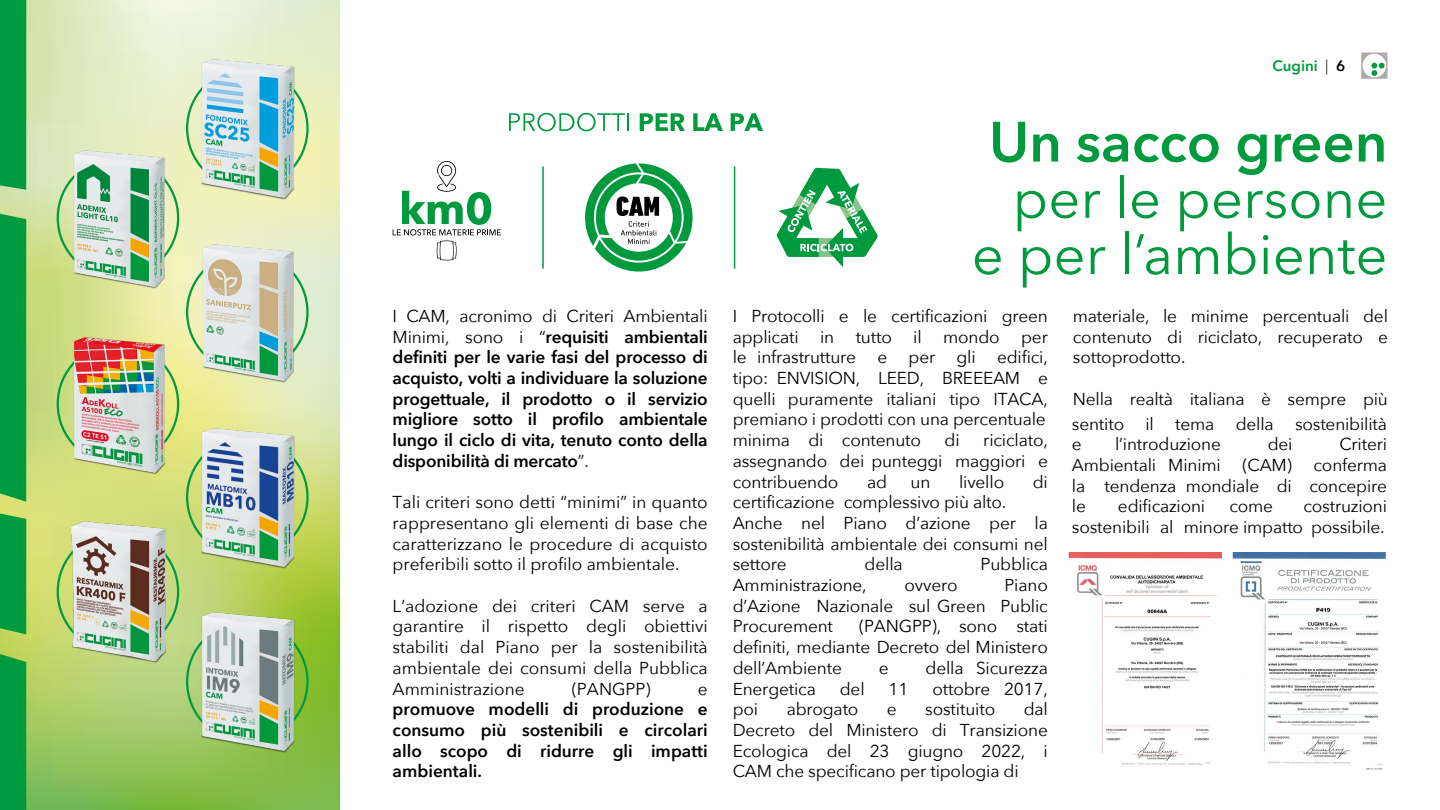
<style>
.page{position:relative;width:1440px;height:810px;background:#fff}
.page>*{position:absolute;margin:0;border:0;box-sizing:border-box;transform-origin:0 0}
.t1{font:56.25px/56.2px "Avenir Next";color:#009a3e;text-align:right}
.t2{font:600 56.25px "Avenir Next";color:#009a3e}
.t3{font:17.25px/20.7px "Avenir Next";letter-spacing:-.01em;color:#000;text-align:justify}
.t4{font:600 17.25px/20.7px "Avenir Next";letter-spacing:-.005em;color:#000;text-align:justify}
.t5{font:600 15px "Avenir Next World";color:#009a3e}
.s1{font-weight:400}
.s2{font-weight:300;color:#000}
.s3{color:#000}
</style>
<div class="page">
<svg style="left:0;top:0;width:340px;height:810px;background:#c4db8e"></svg>
<img style="left:172px;top:53px;width:152px;height:151px">
<img style="left:172px;top:606px;width:152px;height:152px">
<img style="left:172px;top:237px;width:152px;height:152px">
<img style="left:172px;top:421px;width:152px;height:152px">
<img style="left:43px;top:329px;width:151px;height:152px">
<img style="left:43px;top:515px;width:151px;height:152px">
<img style="left:43px;top:143px;width:151px;height:152px">
<div style="left:0;top:654px;width:26px;height:156px;background:#009b3e"></div>
<div style="left:0;top:0;width:26px;height:190px;background:#009b3e"></div>
<div style="left:0;top:513px;width:26px;height:121px;background:#009b3e"></div>
<div style="left:0;top:214px;width:26px;height:288px;background:#009b3e"></div>
<svg style="left:509px;top:113px;width:120px;height:18px"></svg>
<svg style="left:640px;top:113px;width:45px;height:18px"></svg>
<svg style="left:693px;top:113px;width:30px;height:18px"></svg>
<svg style="left:731px;top:113px;width:32px;height:18px"></svg>
<svg style="left:393px;top:161px;width:108px;height:100px"></svg>
<svg style="left:585px;top:163px;width:108px;height:109px"></svg>
<svg style="left:776px;top:167px;width:102px;height:100px"></svg>
<hr style="left:542px;top:166px;width:2px;height:103px;background:#009b3e">
<hr style="left:734px;top:166px;width:1px;height:103px;background:#009b3e">
<svg style="left:1361px;top:52px;width:27px;height:27px"></svg>
<img style="left:1232px;top:553px;width:154px;height:217px">
<img style="left:1068px;top:553px;width:153px;height:212px">
<p class="t4" style="left:393px;top:305px;width:317px"><span class="s1">I CAM, acronimo di Criteri Ambientali Minimi, sono i “</span>requisiti ambientali definiti per le varie fasi del processo di acquisto, volti a individuare la soluzione progettuale, il prodotto o il servizio migliore sotto il profilo ambientale lungo il ciclo di vita, tenuto conto della disponibilità di mercato<span class="s1">”.</span></p>
<p class="t3" style="left:393px;top:491px;width:317px">Tali criteri sono detti “minimi” in quanto rappresentano gli elementi di base che caratterizzano le procedure di acquisto preferibili sotto il profilo ambientale.</p>
<p class="t3" style="left:393px;top:595px;width:317px">L’adozione dei criteri CAM serve a garantire il rispetto degli obiettivi stabiliti dal Piano per la sostenibilità ambientale dei consumi della Pubblica Amministrazione</p>
<p class="t3" style="left:572px;top:677px;width:81px">(PANGPP)</p>
<p class="t3" style="left:698px;top:677px;width:11px">e</p>
<p class="t4" style="left:393px;top:698px;width:317px">promuove modelli di produzione e consumo più sostenibili e circolari allo scopo di ridurre gli impatti ambientali.</p>
<p class="t5" style="left:1272px;top:57px;width:74px">Cugini <span class="s2">|</span> <span class="s3">6</span></p>
<h1 class="t2" style="left:989px;top:94px;width:400px">Un sacco green</h1>
<h1 class="t1" style="left:972px;top:168px;width:417px">per le persone e per l’ambiente</h1>
<p class="t3" style="left:733px;top:305px;width:317px;text-align:left">I Protocolli e le certificazioni green applicati in tutto il mondo per le infrastrutture e per gli edifici, tipo: ENVISION, LEED, BREEEAM e quelli puramente italiani tipo ITACA, premiano i prodotti con una percentuale minima di contenuto</p>
<p class="t3" style="left:733px;top:429px;width:317px;text-indent:251px">riciclato, assegnando dei punteggi maggiori e contribuendo</p>
<p class="t3" style="left:945px;top:429px;width:17px">di</p>
<p class="t3" style="left:867px;top:470px;width:22px">ad</p>
<p class="t3" style="left:911px;top:470px;width:21px">un</p>
<p class="t3" style="left:959px;top:470px;width:47px">livello</p>
<p class="t3" style="left:1033px;top:470px;width:17px">di</p>
<p class="t3" style="left:733px;top:491px;width:317px;text-align:left">certificazione complessivo più alto.<br>Anche nel Piano d’azione per la sostenibilità ambientale dei consumi nel settore</p>
<p class="t3" style="left:865px;top:553px;width:40px">della</p>
<p class="t3" style="left:981px;top:553px;width:69px">Pubblica</p>
<p class="t3" style="left:733px;top:574px;width:135px">Amministrazione,</p>
<p class="t3" style="left:905px;top:574px;width:55px">ovvero</p>
<p class="t3" style="left:733px;top:574px;width:317px;text-indent:272px">Piano d’Azione Nazionale sul Green Public Procurement</p>
<p class="t3" style="left:733px;top:615px;width:317px;text-indent:126px">(PANGPP), sono stati definiti, mediante Decreto del Ministero dell’Ambiente</p>
<p class="t3" style="left:879px;top:657px;width:11px">e</p>
<p class="t3" style="left:926px;top:657px;width:124px">della Sicurezza</p>
<p class="t3" style="left:733px;top:677px;width:85px">Energetica</p>
<p class="t3" style="left:840px;top:677px;width:26px">del</p>
<p class="t3" style="left:889px;top:677px;width:21px">11</p>
<p class="t3" style="left:932px;top:677px;width:117px">ottobre 2017,</p>
<p class="t3" style="left:733px;top:698px;width:27px">poi</p>
<p class="t3" style="left:787px;top:698px;width:73px">abrogato</p>
<p class="t3" style="left:887px;top:698px;width:11px">e</p>
<p class="t3" style="left:925px;top:698px;width:71px">sostituito</p>
<p class="t3" style="left:733px;top:698px;width:317px;text-indent:291px">dal Decreto del Ministero di Transizione Ecologica del 23 giugno 2022, i CAM che specificano per tipologia di</p>
<p class="t3" style="left:1073px;top:305px;width:317px">materiale, le minime percentuali del contenuto di riciclato, recuperato e sottoprodotto.</p>
<p class="t3" style="left:1072px;top:386px;width:318px;line-height:24.9px">Nella realtà italiana è sempre più sentito il tema della sostenibilità</p>
<p class="t3" style="left:1072px;top:433px;width:11px">e</p>
<p class="t3" style="left:1115px;top:433px;width:107px">l’introduzione</p>
<p class="t3" style="left:1268px;top:433px;width:26px">dei</p>
<p class="t3" style="left:1339px;top:433px;width:49px">Criteri</p>
<p class="t3" style="left:1072px;top:454px;width:150px">Ambientali Minimi</p>
<p class="t3" style="left:1242px;top:454px;width:51px">(CAM)</p>
<p class="t3" style="left:1072px;top:454px;width:317px;text-indent:242px">conferma la tendenza mondiale di concepire le</p>
<p class="t3" style="left:1118px;top:495px;width:89px">edificazioni</p>
<p class="t3" style="left:1229px;top:495px;width:45px">come</p>
<p class="t3" style="left:1072px;top:495px;width:317px;text-align:right">costruzioni<br>sostenibili al minore impatto possibile.</p>
</div>
